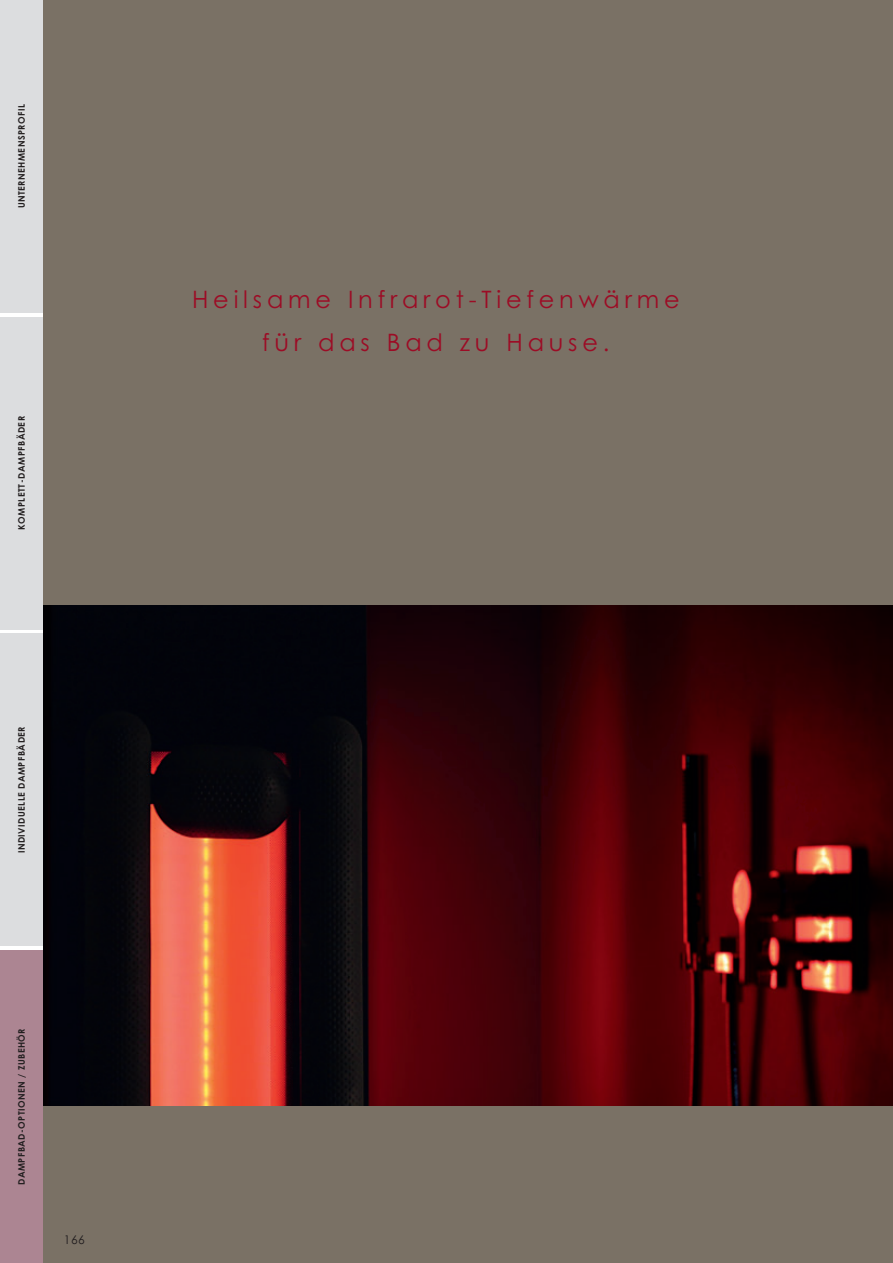
<style>
.page{position:relative;width:893px;height:1263px;background:#7a7165}
.page>*{position:absolute;margin:0;border:0;box-sizing:border-box;transform-origin:0 0}
.t1{font:24px/42.6px "Century Gothic";letter-spacing:.2em;color:#9c0c25;text-align:center}
.t2{font:12px "Century Gothic";color:#231f20}
.t3{font:700 9px "Century Gothic";letter-spacing:.05em;color:#231f20}
</style>
<div class="page">
<img style="left:43px;top:606px;width:850px;height:500px">
<div style="left:0;top:0;width:43px;height:313px;background:#dcdddf"></div>
<div style="left:0;top:317px;width:43px;height:312px;background:#dcdddf"></div>
<div style="left:0;top:634px;width:43px;height:312px;background:#dcdddf"></div>
<div style="left:0;top:950px;width:43px;height:313px;background:#ac8592"></div>
<p class="t3" style="left:18px;top:208px;width:105px;rotate:-90deg">UNTERNEHMENSPROFIL</p>
<p class="t3" style="left:18px;top:530px;width:115px;rotate:-90deg">KOMPLETT-DAMPFBÄDER</p>
<p class="t3" style="left:18px;top:853px;width:129px;rotate:-90deg">INDIVIDUELLE DAMPFBÄDER</p>
<p class="t3" style="left:18px;top:1185px;width:158px;rotate:-90deg">DAMPFBAD-OPTIONEN / ZUBEHÖR</p>
<h2 class="t2" style="left:64px;top:1235px;width:23px">166</h2>
<h1 class="t1" style="left:192px;top:281px;width:489px">Heilsame Infrarot-Tiefenwärme für das Bad zu Hause.</h1>
</div>
